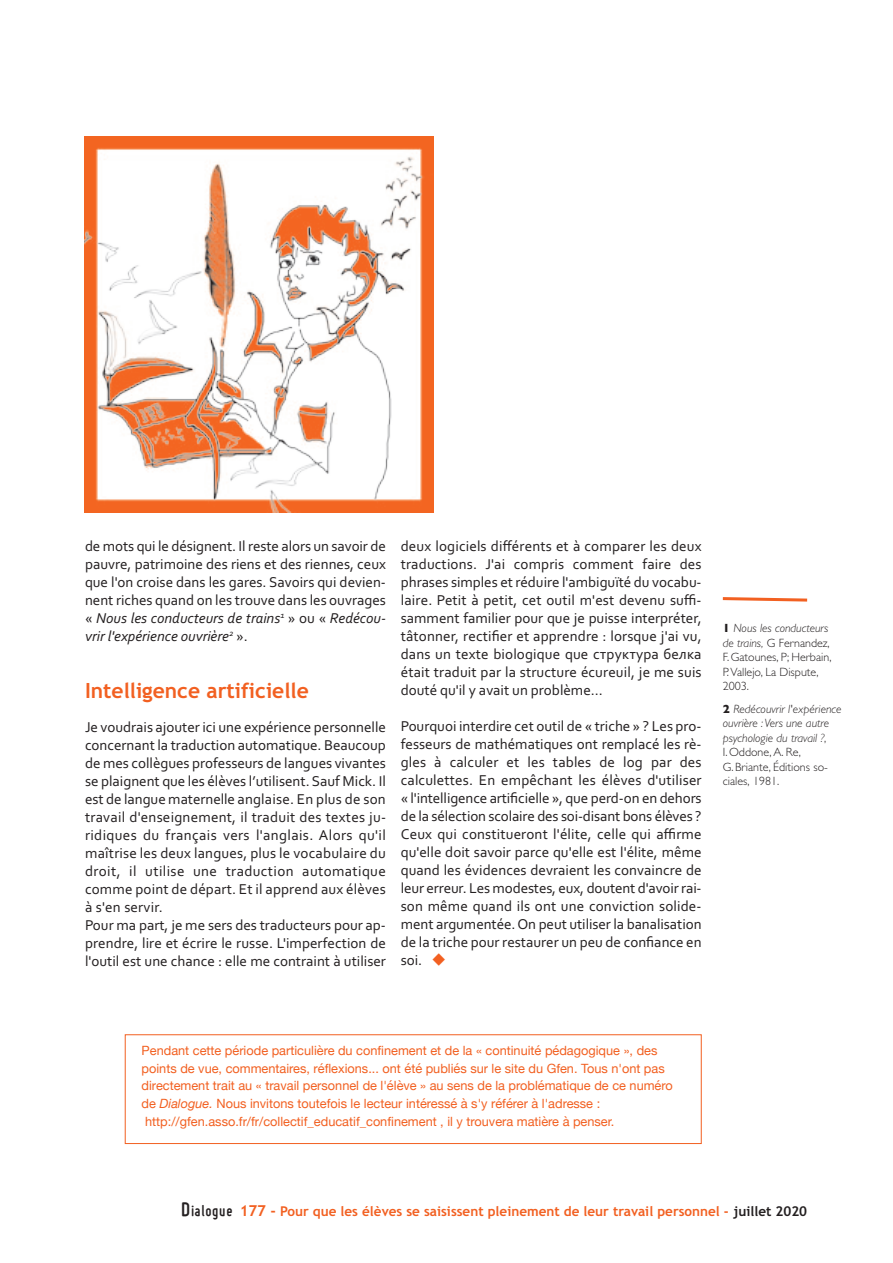
<style>
.page{position:relative;width:893px;height:1263px;background:#fff}
.page>*{position:absolute;margin:0;border:0;box-sizing:border-box;transform-origin:0 0}
.t1{font:700 21px "Trebuchet MS";color:#f26021}
.t2{font:15px/18px "Corbel";color:#231f20;text-align:justify}
.t3{font:700 13.5px "Trebuchet MS";color:#f26021}
.t4{font:12.75px/17.9px "Helvetica Neue";color:#f26021}
.t5{font:italic 300 12px/14.4px "Gill Sans";color:#231f20}
.t6{font:300 12px/14.4px "Gill Sans";color:#231f20}
.s1{font-style:italic}
.s2{color:#f26021}
.s3{font-weight:700}
.s4{font-weight:700;font-style:normal}
.s5{font-style:normal}
.s6{font-family:"Miso";font-size:21px;color:#231f20}
.s7{font-family:"Miso";font-size:16.5px;color:#231f20}
.s8{font-size:15px}
.s9{color:#231f20}
</style>
<div class="page">
<svg style="left:722px;top:597px;width:86px;height:5px"></svg>
<img style="left:85px;top:136px;width:348px;height:376px">
<div style="left:125px;top:1034px;width:577px;height:110px;border:1px solid #f26021"></div>
<p class="t2" style="left:85px;top:538px;width:302px">de mots qui le désignent. Il reste alors un savoir de pauvre, patrimoine des riens et des riennes, ceux que l'on croise dans les gares. Savoirs qui devien&shy;nent riches quand on les trouve dans les ouvrages « <span class="s1">Nous les conducteurs de trains</span><sup>1</sup> » ou « <span class="s1">Redécou&shy;vrir l'expérience ouvrière</span><sup>2</sup> ».</p>
<p class="t1" style="left:85px;top:682px;width:225px">Intelligence artificielle</p>
<p class="t2" style="left:85px;top:719px;width:303px">Je voudrais ajouter ici une expérience personnelle concernant la traduction automatique. Beaucoup de mes collègues professeurs de langues vivantes se plaignent que les élèves l’utilisent. Sauf Mick. Il est de langue maternelle anglaise. En plus de son travail d'enseignement, il traduit des textes ju&shy;ridiques du français vers l'anglais. Alors qu'il maîtrise les deux langues, plus le vocabulaire du droit, il utilise une traduction automatique comme point de départ. Et il apprend aux élèves à s'en servir.</p>
<p class="t2" style="left:85px;top:917px;width:302px">Pour ma part, je me sers des traducteurs pour ap&shy;prendre, lire et écrire le russe. L'imperfection de l'outil est une chance : elle me contraint à utiliser</p>
<p class="t2" style="left:401px;top:538px;width:302px">deux logiciels différents et à comparer les deux traductions. J'ai compris comment faire des phrases simples et réduire l'ambiguïté du vocabu&shy;laire. Petit à petit, cet outil m'est devenu suffi&shy;samment familier pour que je puisse interpréter, tâtonner, rectifier et apprendre : lorsque j'ai vu, dans un texte biologique que структура белка était traduit par la structure écureuil, je me suis douté qu'il y avait un problème...</p>
<p class="t2" style="left:401px;top:718px;width:302px">Pourquoi interdire cet outil de « triche » ? Les pro&shy;fesseurs de mathématiques ont remplacé les rè&shy;gles à calculer et les tables de log par des calculettes. En empêchant les élèves d'utiliser « l'intelligence artificielle », que perd-on en dehors de la sélection scolaire des soi-disant bons élèves ?<br>Ceux qui constitueront l'élite, celle qui affirme qu'elle doit savoir parce qu'elle est l'élite, même quand les évidences devraient les convaincre de leur erreur. Les modestes, eux, doutent d'avoir rai&shy;son même quand ils ont une conviction solide&shy;ment argumentée. On peut utiliser la banalisation de la triche pour restaurer un peu de confiance en soi. <span class="s2">◆</span></p>
<p class="t6" style="left:723px;top:622px;width:110px"><span class="s3">1</span> <span class="s1">Nous les conducteurs de trains,</span> G Fernandez,<br>F.Gatounes, P; Herbain,<br>P.Vallejo, La Dispute,<br>2003.</p>
<p class="t5" style="left:723px;top:703px;width:120px"><span class="s4">2</span> Redécouvrir l'expérience ouvrière : Vers une autre psychologie du travail ?<span class="s5">,<br>I.Oddone, A. Re,<br>G.Briante, Éditions so&shy;ciales, 1981.</span></p>
<p class="t4" style="left:142px;top:1041px;width:533px">Pendant cette période particulière du confinement et de la « continuité pédagogique », des points de vue, commentaires, réflexions... ont été publiés sur le site du Gfen. Tous n'ont pas directement trait au « travail personnel de l'élève » au sens de la problématique de ce numéro de <span class="s1">Dialogue.</span> Nous invitons toutefois le lecteur intéressé à s'y référer à l'adresse :</p>
<p class="t4" style="left:145px;top:1112px;width:471px">http://gfen.asso.fr/fr/collectif_educatif_confinement , il y trouvera matière à penser.</p>
<p class="t3" style="left:181px;top:1205px;width:627px"><span class="s6">D</span><span class="s7">ialogue</span> <span class="s8">177 -</span> Pour que les élèves se saisissent pleinement de leur travail personnel - <span class="s9">juillet 2020</span></p>
</div>
